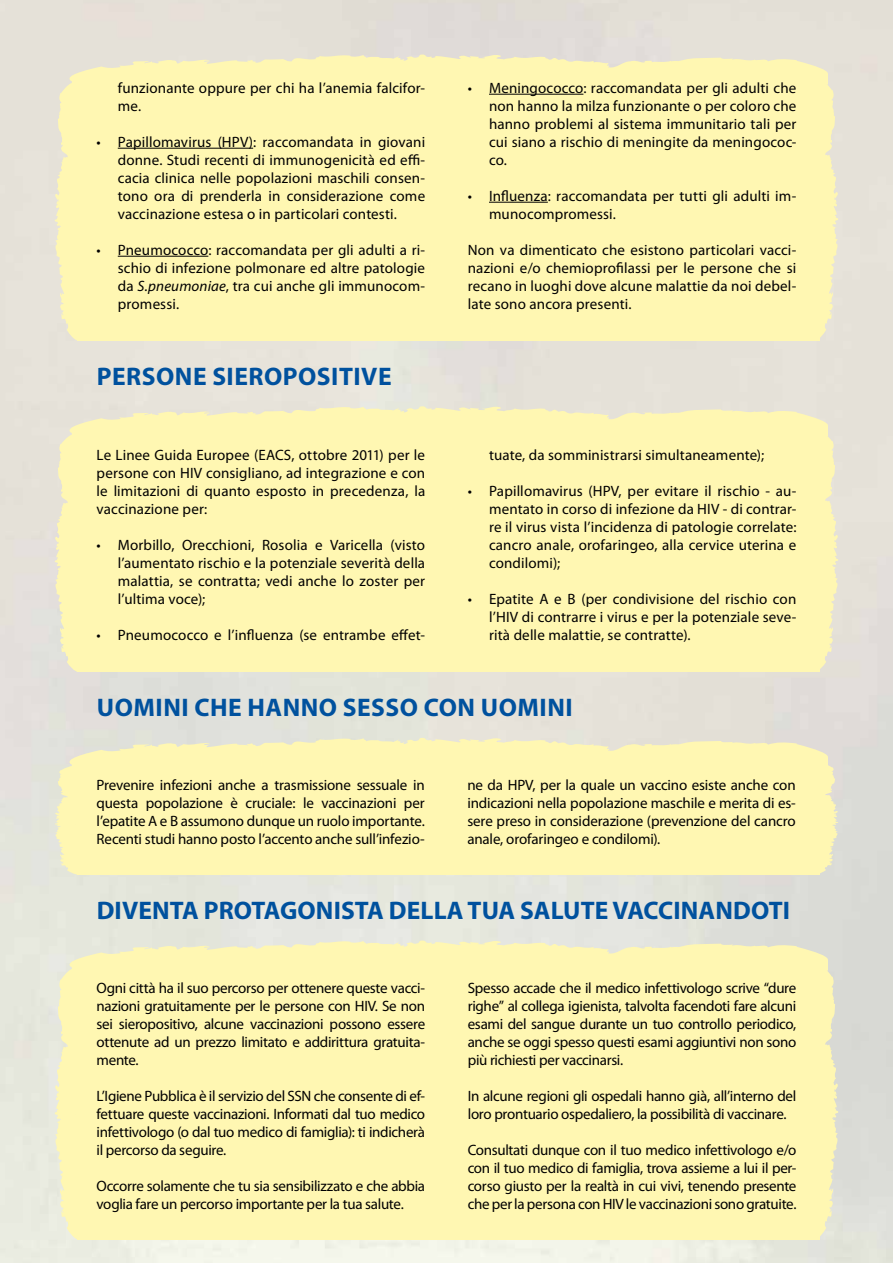
<style>
.page{position:relative;width:893px;height:1263px;background:#fff}
.page>*{position:absolute;margin:0;border:0;box-sizing:border-box;transform-origin:0 0}
.t1{font:700 25.5px "Myriad Pro";letter-spacing:.015em;color:#00519e}
.t2{font:15px/18px "Myriad Pro";color:#000;text-align:justify}
.t3{font:15px/18px "Myriad Pro";letter-spacing:-.02em;color:#000}
.s1{font-style:italic}
</style>
<div class="page">
<div style="left:54px;top:54px;width:785px;height:287px;background:#fff7b2"></div>
<div style="left:54px;top:406px;width:785px;height:266px;background:#fff7b2"></div>
<svg style="left:54px;top:737px;width:785px;height:137px;background:#fcf5b4"></svg>
<div style="left:54px;top:940px;width:785px;height:299px;background:#fff7b2"></div>
<p class="t2" style="left:118px;top:78px;width:309px">funzionante oppure per chi ha l’anemia falcifor&shy;me.</p>
<p class="t2" style="left:118px;top:132px;width:309px;text-indent:-21px">• Papillomavirus (HPV): raccomandata in giovani donne. Studi recenti di immunogenicità ed effi&shy;cacia clinica nelle popolazioni maschili consen&shy;tono ora di prenderla in considerazione come vaccinazione estesa o in particolari contesti.</p>
<p class="t2" style="left:118px;top:240px;width:309px;text-indent:-21px">• Pneumococco: raccomandata per gli adulti a ri&shy;schio di infezione polmonare ed altre patologie da <span class="s1">S.pneumoniae</span>, tra cui anche gli immunocom&shy;promessi.</p>
<h1 class="t1" style="left:97px;top:360px;width:296px">PERSONE SI EROPOSITIVE</h1>
<p class="t2" style="left:97px;top:445px;width:330px">Le Linee Guida Europee (EACS, ottobre 2011) per le persone con HIV consigliano, ad integrazione e con le limitazioni di quanto esposto in precedenza, la vaccinazione per:</p>
<p class="t2" style="left:118px;top:535px;width:309px;text-indent:-21px">• Morbillo, Orecchioni, Rosolia e Varicella (visto l’aumentato rischio e la potenziale severità della malattia, se contratta; vedi anche lo zoster per l’ultima voce);</p>
<p class="t2" style="left:97px;top:625px;width:330px">• Pneumococco e l’influenza (se entrambe effet-</p>
<p class="t2" style="left:489px;top:78px;width:309px;text-indent:-21px">• Meningococco: raccomandata per gli adulti che non hanno la milza funzionante o per coloro che hanno problemi al sistema immunitario tali per cui siano a rischio di meningite da meningococ&shy;co.</p>
<p class="t2" style="left:489px;top:186px;width:309px;text-indent:-21px">• Influenza: raccomandata per tutti gli adulti im&shy;munocompromessi.</p>
<p class="t2" style="left:468px;top:240px;width:330px">Non va dimenticato che esistono particolari vacci&shy;nazioni e/o chemioprofilassi per le persone che si recano in luoghi dove alcune malattie da noi debel&shy;late sono ancora presenti.</p>
<p class="t2" style="left:489px;top:445px;width:277px">tuate, da somministrarsi simultaneamente);</p>
<p class="t2" style="left:489px;top:481px;width:309px;text-indent:-21px">• Papillomavirus (HPV, per evitare il rischio - au&shy;mentato in corso di infezione da HIV - di contrar&shy;re il virus vista l’incidenza di patologie correlate: cancro anale, orofaringeo, alla cervice uterina e condilomi);</p>
<p class="t2" style="left:489px;top:589px;width:309px;text-indent:-21px">• Epatite A e B (per condivisione del rischio con l’HIV di contrarre i virus e per la potenziale seve&shy;rità delle malattie, se contratte).</p>
<h1 class="t1" style="left:97px;top:691px;width:187px">UOMINI CHE HANN</h1>
<h1 class="t1" style="left:319px;top:691px;width:232px">O SESSO CON UOMINI</h1>
<p class="t2" style="left:97px;top:776px;width:330px">Prevenire infezioni anche a trasmissione sessuale in questa popolazione è cruciale: le vaccinazioni per l’epatite A e B assumono dunque un ruolo importante.<br>Recenti studi hanno posto l’accento anche sull’infezio-</p>
<p class="t2" style="left:467px;top:776px;width:330px">ne da HPV, per la quale un vaccino esiste anche con indicazioni nella popolazione maschile e merita di es&shy;sere preso in considerazione (prevenzione del cancro anale, orofaringeo e condilomi).</p>
<h1 class="t1" style="left:97px;top:894px;width:532px">DIVENTA PROTAGONISTA DELLA TUA SALUTE VACCINAN</h1>
<h1 class="t1" style="left:733px;top:894px;width:55px">DOTI</h1>
<p class="t2" style="left:97px;top:979px;width:330px">Ogni città ha il suo percorso per ottenere queste vacci&shy;nazioni gratuitamente per le persone con HIV. Se non sei sieropositivo, alcune vaccinazioni possono essere ottenute ad un prezzo limitato e addirittura gratuita&shy;mente.</p>
<p class="t2" style="left:97px;top:1087px;width:330px">L’Igiene Pubblica è il servizio del SSN che consente di ef&shy;fettuare queste vaccinazioni. Informati dal tuo medico infettivologo (o dal tuo medico di famiglia): ti indicherà il percorso da seguire.</p>
<p class="t3" style="left:97px;top:1177px;width:330px">Occorre solamente che tu sia sensibilizzato e che abbia voglia fare un percorso importante per la tua salute.</p>
<p class="t2" style="left:468px;top:979px;width:330px">Spesso accade che il medico infettivologo scrive “dure righe” al collega igienista, talvolta facendoti fare alcuni esami del sangue durante un tuo controllo periodico, anche se oggi spesso questi esami aggiuntivi non sono più richiesti per vaccinarsi.</p>
<p class="t3" style="left:468px;top:1087px;width:330px">In alcune regioni gli ospedali hanno già, all’interno del loro prontuario ospedaliero, la possibilità di vaccinare.</p>
<p class="t2" style="left:468px;top:1141px;width:330px">Consultati dunque con il tuo medico infettivologo e/o con il tuo medico di famiglia, trova assieme a lui il per&shy;corso giusto per la realtà in cui vivi, tenendo presente che per la persona con HIV le vaccinazioni sono gratuite.</p>
</div>
